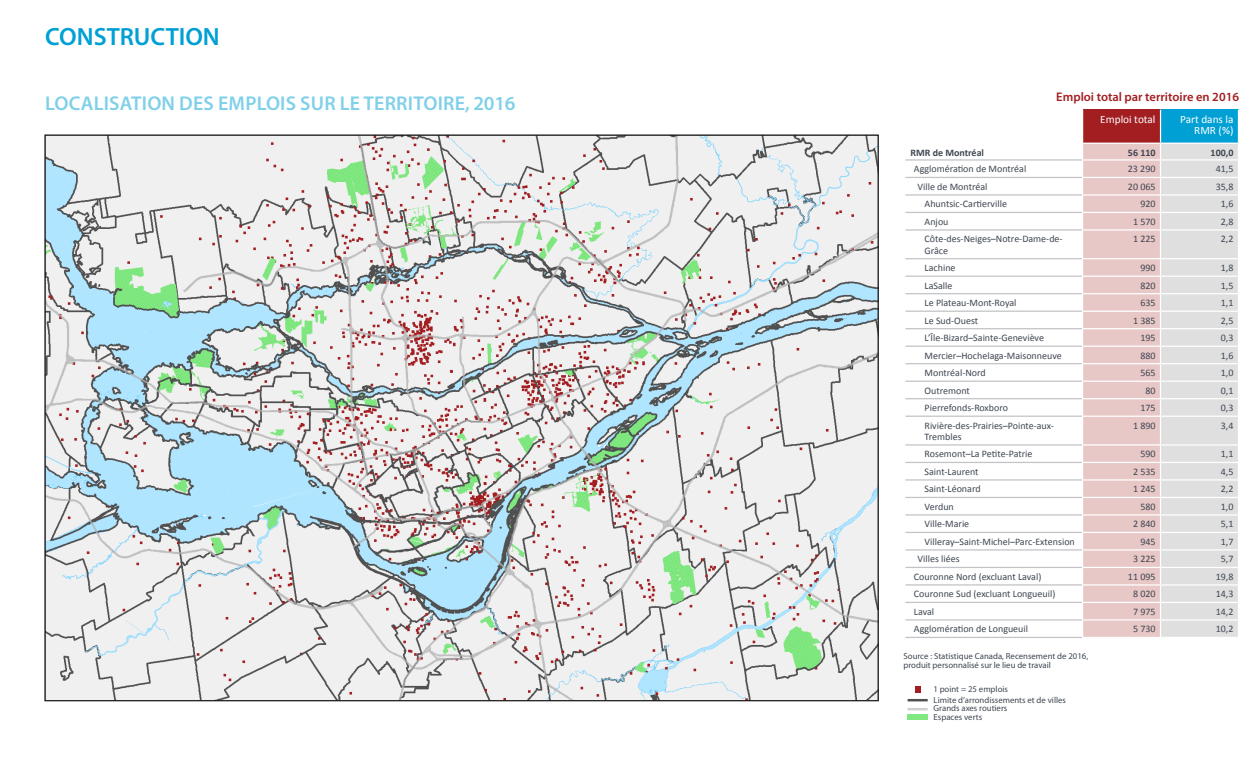
<style>
.page{position:relative;width:1260px;height:765px;background:#fff}
.page>*{position:absolute;margin:0;border:0;box-sizing:border-box;transform-origin:0 0}
.Titre_1{font:600 25px "Myriad Pro";color:#00a0d4}
.t1{font:600 20px "Myriad Pro";letter-spacing:.01em;color:#80d0ea}
.Titres_de_tableaux_e{font:600 12.5px "Myriad Pro";color:#a21e21}
.t2{font:11.25px/11.2px "Calibri";color:#fff;text-align:right}
.t3{font:10px/11.2px "Calibri";color:#3e4651}
.t4{font:700 10px "Calibri";color:#3e4651}
.Source{font:8.75px/8.8px "Myriad Pro";color:#3e4651}
</style>
<div class="page">
<hr style="left:908px;top:708px;width:20px;height:2px;background:#d0d0d0">
<hr style="left:908px;top:699px;width:20px;height:2px;background:#505050">
<svg style="left:915px;top:686px;width:5px;height:6px"></svg>
<div style="left:908px;top:714px;width:20px;height:6px;background:#81e781"></div>
<img style="left:46px;top:136px;width:831px;height:563px">
<div style="left:1083px;top:110px;width:78px;height:33px;background:#a21e21"></div>
<div style="left:1161px;top:110px;width:77px;height:33px;background:#00a0d4"></div>
<hr style="left:1160px;top:110px;width:1px;height:33px;background:#fff">
<svg style="left:1083px;top:144px;width:155px;height:493px"></svg>
<hr style="left:905px;top:159px;width:177px;height:2px;background:#c2c3c6">
<hr style="left:905px;top:177px;width:177px;height:1px;background:#c2c3c6">
<hr style="left:905px;top:194px;width:177px;height:2px;background:#c2c3c6">
<hr style="left:905px;top:212px;width:177px;height:1px;background:#c2c3c6">
<hr style="left:905px;top:229px;width:177px;height:2px;background:#c2c3c6">
<hr style="left:905px;top:258px;width:177px;height:1px;background:#c2c3c6">
<hr style="left:905px;top:276px;width:177px;height:1px;background:#c2c3c6">
<hr style="left:905px;top:293px;width:177px;height:1px;background:#c2c3c6">
<hr style="left:905px;top:311px;width:177px;height:1px;background:#c2c3c6">
<hr style="left:905px;top:328px;width:177px;height:1px;background:#c2c3c6">
<hr style="left:905px;top:346px;width:177px;height:1px;background:#c2c3c6">
<hr style="left:905px;top:363px;width:177px;height:1px;background:#c2c3c6">
<hr style="left:905px;top:381px;width:177px;height:1px;background:#c2c3c6">
<hr style="left:905px;top:398px;width:177px;height:1px;background:#c2c3c6">
<hr style="left:905px;top:416px;width:177px;height:1px;background:#c2c3c6">
<hr style="left:905px;top:444px;width:177px;height:2px;background:#c2c3c6">
<hr style="left:905px;top:462px;width:177px;height:1px;background:#c2c3c6">
<hr style="left:905px;top:479px;width:177px;height:2px;background:#c2c3c6">
<hr style="left:905px;top:497px;width:177px;height:1px;background:#c2c3c6">
<hr style="left:905px;top:514px;width:177px;height:2px;background:#c2c3c6">
<hr style="left:905px;top:532px;width:177px;height:1px;background:#c2c3c6">
<hr style="left:905px;top:549px;width:177px;height:2px;background:#c2c3c6">
<hr style="left:905px;top:567px;width:177px;height:1px;background:#c2c3c6">
<hr style="left:905px;top:584px;width:177px;height:2px;background:#c2c3c6">
<hr style="left:905px;top:602px;width:177px;height:1px;background:#c2c3c6">
<hr style="left:905px;top:619px;width:177px;height:2px;background:#c2c3c6">
<hr style="left:905px;top:637px;width:177px;height:1px;background:#c2c3c6">
<p class="Titre_1" style="left:45px;top:21px;width:176px">CONSTRUCTION</p>
<h2 class="t1" style="left:45px;top:90px;width:472px">LOCALISATION DES EMPLOIS SUR LE TERRITOIRE, 2016</h2>
<p class="Titres_de_tableaux_e" style="left:1056px;top:89px;width:184px">Emploi total par territoire en 2016</p>
<p class="t2" style="left:1100px;top:114px;width:57px">Emploi total</p>
<p class="t2" style="left:1180px;top:114px;width:55px">Part dans la<br>RMR (%)</p>
<p class="t4" style="left:910px;top:146px;width:75px">RMR de Montréal</p>
<p class="t4" style="left:1128px;top:146px;width:29px">56 110</p>
<p class="t4" style="left:1211px;top:146px;width:24px">100,0</p>
<p class="t3" style="left:914px;top:164px;width:114px">Agglomération de Montréal</p>
<p class="t3" style="left:1128px;top:164px;width:29px">23 290</p>
<p class="t3" style="left:1216px;top:164px;width:19px">41,5</p>
<p class="t3" style="left:918px;top:181px;width:72px">Ville de Montréal</p>
<p class="t3" style="left:1128px;top:181px;width:29px">20 065</p>
<p class="t3" style="left:1216px;top:181px;width:19px">35,8</p>
<p class="t3" style="left:925px;top:199px;width:84px">Ahuntsic-Cartierville</p>
<p class="t3" style="left:1140px;top:199px;width:17px">920</p>
<p class="t3" style="left:1221px;top:199px;width:14px">1,6</p>
<p class="t3" style="left:925px;top:216px;width:25px">Anjou</p>
<p class="t3" style="left:1133px;top:216px;width:24px">1 570</p>
<p class="t3" style="left:1221px;top:216px;width:14px">2,8</p>
<p class="t3" style="left:925px;top:234px;width:140px">Côte-des-Neiges–Notre-Dame-de-<br>Grâce</p>
<p class="t3" style="left:1133px;top:234px;width:24px">1 225</p>
<p class="t3" style="left:1221px;top:234px;width:14px">2,2</p>
<p class="t3" style="left:925px;top:262px;width:32px">Lachine</p>
<p class="t3" style="left:1140px;top:262px;width:17px">990</p>
<p class="t3" style="left:1221px;top:262px;width:14px">1,8</p>
<p class="t3" style="left:925px;top:280px;width:29px">LaSalle</p>
<p class="t3" style="left:1140px;top:280px;width:17px">820</p>
<p class="t3" style="left:1221px;top:280px;width:14px">1,5</p>
<p class="t3" style="left:925px;top:297px;width:93px">Le Plateau-Mont-Royal</p>
<p class="t3" style="left:1140px;top:297px;width:17px">635</p>
<p class="t3" style="left:1221px;top:297px;width:14px">1,1</p>
<p class="t3" style="left:925px;top:315px;width:55px">Le Sud-Ouest</p>
<p class="t3" style="left:1133px;top:315px;width:24px">1 385</p>
<p class="t3" style="left:1221px;top:315px;width:14px">2,5</p>
<p class="t3" style="left:925px;top:332px;width:121px">L’Île-Bizard–Sainte-Geneviève</p>
<p class="t3" style="left:1140px;top:332px;width:17px">195</p>
<p class="t3" style="left:1221px;top:332px;width:14px">0,3</p>
<p class="t3" style="left:925px;top:350px;width:139px">Mercier–Hochelaga-Maisonneuve</p>
<p class="t3" style="left:1140px;top:350px;width:17px">880</p>
<p class="t3" style="left:1221px;top:350px;width:14px">1,6</p>
<p class="t3" style="left:925px;top:367px;width:63px">Montréal-Nord</p>
<p class="t3" style="left:1140px;top:367px;width:17px">565</p>
<p class="t3" style="left:1221px;top:367px;width:14px">1,0</p>
<p class="t3" style="left:925px;top:385px;width:47px">Outremont</p>
<p class="t3" style="left:1145px;top:385px;width:12px">80</p>
<p class="t3" style="left:1221px;top:385px;width:14px">0,1</p>
<p class="t3" style="left:925px;top:402px;width:85px">Pierrefonds-Roxboro</p>
<p class="t3" style="left:1140px;top:402px;width:17px">175</p>
<p class="t3" style="left:1221px;top:402px;width:14px">0,3</p>
<p class="t3" style="left:925px;top:420px;width:131px">Rivière-des-Prairies–Pointe-aux-<br>Trembles</p>
<p class="t3" style="left:1133px;top:420px;width:24px">1 890</p>
<p class="t3" style="left:1221px;top:420px;width:14px">3,4</p>
<p class="t3" style="left:925px;top:449px;width:109px">Rosemont–La Petite-Patrie</p>
<p class="t3" style="left:1140px;top:449px;width:17px">590</p>
<p class="t3" style="left:1221px;top:449px;width:14px">1,1</p>
<p class="t3" style="left:925px;top:466px;width:56px">Saint-Laurent</p>
<p class="t3" style="left:1133px;top:466px;width:24px">2 535</p>
<p class="t3" style="left:1221px;top:466px;width:14px">4,5</p>
<p class="t3" style="left:925px;top:484px;width:58px">Saint-Léonard</p>
<p class="t3" style="left:1133px;top:484px;width:24px">1 245</p>
<p class="t3" style="left:1221px;top:484px;width:14px">2,2</p>
<p class="t3" style="left:925px;top:501px;width:31px">Verdun</p>
<p class="t3" style="left:1140px;top:501px;width:17px">580</p>
<p class="t3" style="left:1221px;top:501px;width:14px">1,0</p>
<p class="t3" style="left:925px;top:519px;width:46px">Ville-Marie</p>
<p class="t3" style="left:1133px;top:519px;width:24px">2 840</p>
<p class="t3" style="left:1221px;top:519px;width:14px">5,1</p>
<p class="t3" style="left:925px;top:536px;width:152px">Villeray–Saint-Michel–Parc-Extension</p>
<p class="t3" style="left:1140px;top:536px;width:17px">945</p>
<p class="t3" style="left:1221px;top:536px;width:14px">1,7</p>
<p class="t3" style="left:918px;top:554px;width:44px">Villes liées</p>
<p class="t3" style="left:1133px;top:554px;width:24px">3 225</p>
<p class="t3" style="left:1221px;top:554px;width:14px">5,7</p>
<p class="t3" style="left:914px;top:571px;width:129px">Couronne Nord (excluant Laval)</p>
<p class="t3" style="left:1128px;top:571px;width:29px">11 095</p>
<p class="t3" style="left:1216px;top:571px;width:19px">19,8</p>
<p class="t3" style="left:914px;top:589px;width:143px">Couronne Sud (excluant Longueuil)</p>
<p class="t3" style="left:1133px;top:589px;width:24px">8 020</p>
<p class="t3" style="left:1216px;top:589px;width:19px">14,3</p>
<p class="t3" style="left:914px;top:606px;width:22px">Laval</p>
<p class="t3" style="left:1133px;top:606px;width:24px">7 975</p>
<p class="t3" style="left:1216px;top:606px;width:19px">14,2</p>
<p class="t3" style="left:914px;top:624px;width:116px">Agglomération de Longueuil</p>
<p class="t3" style="left:1133px;top:624px;width:24px">5 730</p>
<p class="t3" style="left:1216px;top:624px;width:19px">10,2</p>
<p class="Source" style="left:904px;top:651px;width:186px">Source : Statistique Canada, Recensement de 2016, produit personnalisé sur le lieu de travail</p>
<p class="Source" style="left:934px;top:695px;width:134px">Limite d’arrondissements et de villes<br>Grands axes routiers<br>Espaces verts</p>
<p class="Source" style="left:933px;top:684px;width:76px">1 point = 25 emplois</p>
</div>
